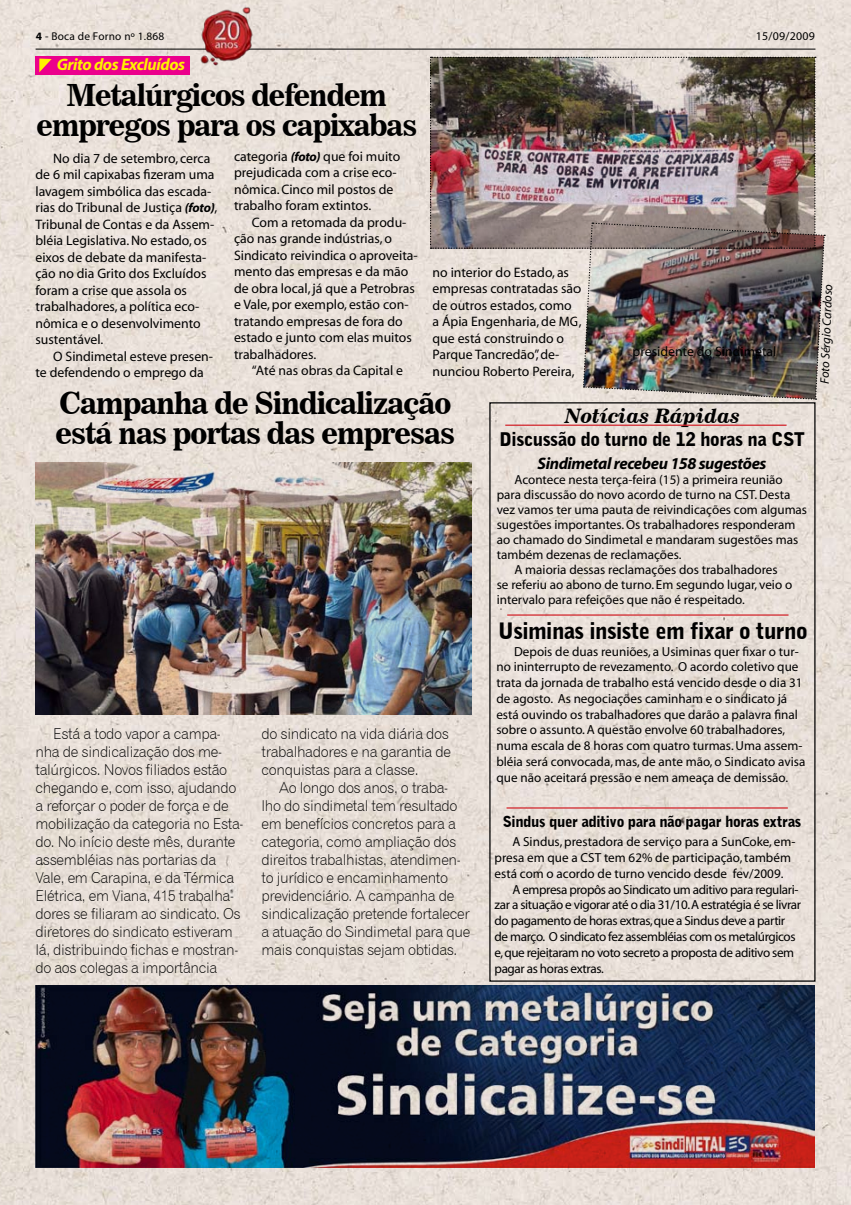
<style>
.page{position:relative;width:851px;height:1205px;background:#fff}
.page>*{position:absolute;margin:0;border:0;box-sizing:border-box;transform-origin:0 0}
.t1{font:30px/30px "News 706 BT Bold C";letter-spacing:-.035em;color:#000;text-align:center}
.t2{font:900 22.5px "Bell Gothic BT";letter-spacing:-.025em;color:#000}
.t3{font:italic 700 20px "News 702 BT";letter-spacing:-.005em;color:#000}
.t4{font:900 18.75px "Bell Gothic BT";letter-spacing:-.025em;color:#000}
.t5{font:italic 700 16.62px "Myriad";letter-spacing:-.025em;color:#000}
.t6{font:italic 700 16.62px "Myriad";letter-spacing:-.025em;color:#fff200}
.t7{font:15px/18px "Gothic 720 BT Light B";letter-spacing:-.025em;color:#000}
.t8{font:900 15px "Bell Gothic BT";letter-spacing:-.025em;color:#000}
.t9{font:13.75px/16.5px "Myriad";color:#000}
.t10{font:13.12px/15.8px "Myriad";color:#000}
.t11{font:13.12px "Myriad";letter-spacing:-.03em;color:#000}
.t12{font:italic 12.5px "Myriad";color:#000}
.t13{font:11.88px "Myriad";letter-spacing:.02em;color:#000}
.t14{font:11.25px "Myriad";letter-spacing:.02em;color:#000}
.s1{font-weight:700}
.s2{font-weight:700;font-style:italic;font-size:13px}
</style>
<div class="page">
<img style="left:0;top:0;width:850px;height:1205px">
<hr style="left:36px;top:49px;width:779px;height:1px;background:#000">
<img style="left:197px;top:7px;width:59px;height:59px">
<div style="left:35px;top:57px;width:155px;height:18px;background:#ec008c"></div>
<svg style="left:39px;top:59px;width:13px;height:13px"></svg>
<img style="left:430px;top:57px;width:395px;height:343px">
<img style="left:35px;top:462px;width:436px;height:252px">
<img style="left:35px;top:986px;width:779px;height:181px">
<hr style="left:507px;top:614px;width:281px;height:2px;background:#d2232a">
<hr style="left:506px;top:807px;width:281px;height:1px;background:#d2232a">
<hr style="left:505px;top:424px;width:281px;height:2px;background:#d2232a">
<p class="t14" style="left:36px;top:30px;width:130px"><span class="s1">4</span> - Boca de Forno nº 1.868</p>
<p class="t13" style="left:755px;top:30px;width:61px">15/09/2009</p>
<p class="t6" style="left:57px;top:56px;width:130px">Grito dos Excluídos</p>
<h1 class="t1" style="left:36px;top:81px;width:382px">Metalúrgicos defendem empregos para os capixabas</h1>
<p class="t9" style="left:35px;top:151px;width:183px;text-indent:18px">No dia 7 de setembro, cerca de 6 mil capixabas fizeram uma lavagem simbólica das escada&shy;rias do Tribunal de Justiça <span class="s2">(foto)</span>,<br>Tribunal de Contas e da Assem&shy;bléia Legislativa. No estado, os eixos de debate da manifesta&shy;ção no dia Grito dos Excluídos foram a crise que assola os trabalhadores, a política eco&shy;nômica e o desenvolvimento sustentável.</p>
<p class="t9" style="left:35px;top:349px;width:179px;text-indent:18px">O Sindimetal esteve presen&shy;te defendendo o emprego da</p>
<p class="t9" style="left:234px;top:149px;width:168px">categoria <span class="s2">(foto)</span> que foi muito prejudicada com a crise eco&shy;nômica. Cinco mil postos de trabalho foram extintos.</p>
<p class="t9" style="left:234px;top:215px;width:185px;text-indent:18px">Com a retomada da produ&shy;ção nas grande indústrias, o<br>Sindicato reivindica o aproveita&shy;mento das empresas e da mão de obra local, já que a Petrobras e Vale, por exemplo, estão con&shy;tratando empresas de fora do estado e junto com elas muitos trabalhadores.</p>
<p class="t9" style="left:252px;top:363px;width:153px">“Até nas obras da Capital e</p>
<p class="t9" style="left:432px;top:265px;width:150px">no interior do Estado, as empresas contratadas são de outros estados, como a Ápia Engenharia, de MG, que está construindo o<br>Parque Tancredão”, de&shy;nunciou Roberto Pereira,</p>
<p class="t9" style="left:632px;top:343px;width:145px">presidente do Sindimetal</p>
<h1 class="t1" style="left:55px;top:388px;width:401px;text-align:left">Campanha de Sindicalização está nas portas das empresas</h1>
<p class="t7" style="left:35px;top:724px;width:209px;text-indent:18px">Está a todo vapor a campa&shy;nha de sindicalização dos me&shy;talúrgicos. Novos filiados estão chegando e, com isso, ajudando a reforçar o poder de força e de mobilização da categoria no Esta&shy;do. No início deste mês, durante assembléias nas portarias da<br>Vale, em Carapina, e da Térmica<br>Elétrica, em Viana, 415 trabalha&shy;dores se filiaram ao sindicato. Os diretores do sindicato estiveram lá, distribuindo fichas e mostran&shy;do aos colegas a importância</p>
<p class="t7" style="left:261px;top:724px;width:191px">do sindicato na vida diária dos trabalhadores e na garantia de conquistas para a classe.</p>
<p class="t7" style="left:261px;top:778px;width:210px;text-indent:18px">Ao longo dos anos, o traba&shy;lho do sindimetal tem resultado em benefícios concretos para a categoria, como ampliação dos direitos trabalhistas, atendimen&shy;to jurídico e encaminhamento previdenciário. A campanha de sindicalização pretende fortalecer a atuação do Sindimetal para que mais conquistas sejam obtidas.</p>
<h3 class="t3" style="left:565px;top:404px;width:176px">Notícias Rápidas</h3>
<h3 class="t4" style="left:499px;top:427px;width:306px">Discussão do turno de 12 horas na CST</h3>
<p class="t5" style="left:537px;top:455px;width:230px">Sindimetal recebeu 158 sugestões</p>
<p class="t10" style="left:514px;top:472px;width:270px">Acontece nesta terça-feira (15) a primeira reunião</p>
<p class="t10" style="left:496px;top:487px;width:295px">para discussão do novo acordo de turno na CST. Desta</p>
<p class="t10" style="left:496px;top:502px;width:312px">vez vamos ter uma pauta de reivindicações com algumas</p>
<p class="t10" style="left:496px;top:517px;width:300px">sugestões importantes. Os trabalhadores responderam</p>
<p class="t10" style="left:496px;top:532px;width:303px">ao chamado do Sindimetal e mandaram sugestões mas</p>
<p class="t10" style="left:496px;top:547px;width:186px">também dezenas de reclamações.</p>
<p class="t10" style="left:514px;top:562px;width:265px">A maioria dessas reclamações dos trabalhadores</p>
<p class="t10" style="left:496px;top:577px;width:297px">se referiu ao abono de turno. Em segundo lugar, veio o</p>
<p class="t10" style="left:496px;top:592px;width:249px">intervalo para refeições que não é respeitado.</p>
<h2 class="t2" style="left:497px;top:617px;width:311px">Usiminas insiste em fixar o turno</h2>
<p class="t10" style="left:496px;top:644px;width:310px;text-indent:18px">Depois de duas reuniões, a Usiminas quer fixar o tur&shy;no ininterrupto de revezamento. O acordo coletivo que trata da jornada de trabalho está vencido desde o dia 31 de agosto. As negociações caminham e o sindicato já está ouvindo os trabalhadores que darão a palavra final sobre o assunto. A questão envolve 60 trabalhadores, numa escala de 8 horas com quatro turmas. Uma assem&shy;bléia será convocada, mas, de ante mão, o Sindicato avisa que não aceitará pressão e nem ameaça de demissão.</p>
<p class="t8" style="left:502px;top:812px;width:300px">Sindus quer aditivo para não pagar horas extras</p>
<p class="t10" style="left:512px;top:835px;width:284px">A Sindus, prestadora de serviço para a SunCoke, em-</p>
<p class="t10" style="left:494px;top:850px;width:298px">presa em que a CST tem 62% de participação, também</p>
<p class="t10" style="left:494px;top:866px;width:290px">está com o acordo de turno vencido desde fev/2009.</p>
<p class="t11" style="left:512px;top:883px;width:287px">A empresa propôs ao Sindicato um aditivo para regulari-</p>
<p class="t11" style="left:494px;top:898px;width:308px">zar a situação e vigorar até o dia 31/10. A estratégia é se livrar</p>
<p class="t11" style="left:494px;top:914px;width:292px">do pagamento de horas extras, que a Sindus deve a partir</p>
<p class="t11" style="left:494px;top:930px;width:302px">de março. O sindicato fez assembléias com os metalúrgicos</p>
<p class="t11" style="left:494px;top:946px;width:301px">e, que rejeitaram no voto secreto a proposta de aditivo sem</p>
<p class="t11" style="left:494px;top:961px;width:111px">pagar as horas extras.</p>
<p class="t12" style="left:818px;top:383px;width:101px;rotate:-88deg">Foto Sérgio Cardoso</p>
</div>
